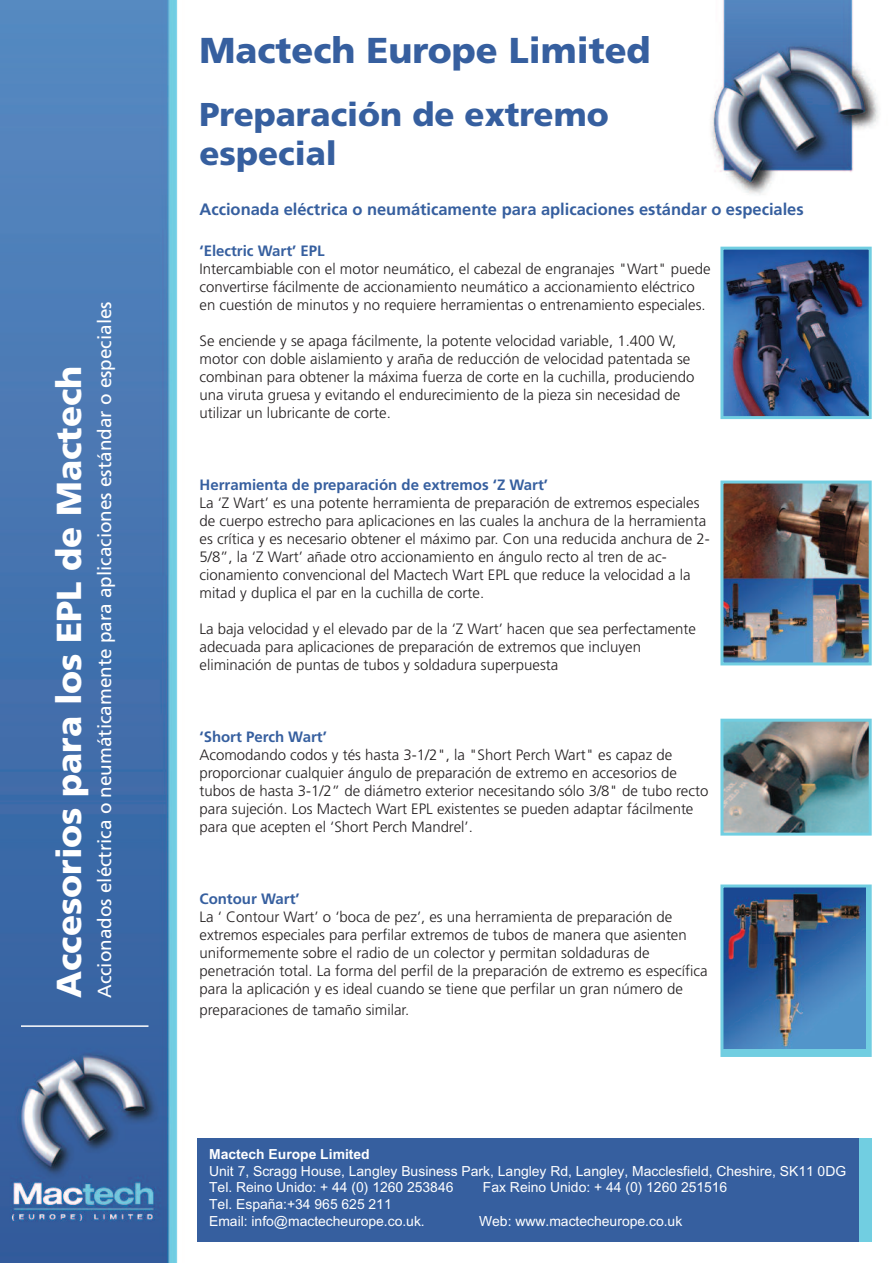
<style>
.page{position:relative;width:893px;height:1263px;background:#fff}
.page>*{position:absolute;margin:0;border:0;box-sizing:border-box;transform-origin:0 0}
.t1{font:900 36px "Frutiger";color:#365f9f}
.t2{font:900 34.65px "Frutiger";color:#fff}
.t3{font:900 33px/39.6px "Frutiger";color:#365f9f}
.t4{font:18.9px "Frutiger";color:#fff}
.t5{font:700 16.5px "Frutiger";color:#365f9f}
.t6{font:300 15px/18px "Frutiger";color:#231f20}
.t7{font:700 15px "Frutiger";color:#365f9f}
.t8{font:13.95px/16.6px "Arial";color:#fff}
.t9{font:700 13.95px "Arial";color:#fff}
</style>
<div class="page">
<img style="left:0;top:0;width:879px;height:1263px">
<hr style="left:21px;top:1025px;width:127px;height:2px;background:#fff">
<div style="left:198px;top:1138px;width:674px;height:104px;background:#365f9f"></div>
<div style="left:859px;top:1138px;width:13px;height:104px;background:#71cee1"></div>
<img style="left:724px;top:251px;width:144px;height:164px">
<div style="left:720px;top:247px;width:152px;height:172px;border:3px solid #71cee1"></div>
<div style="left:723px;top:887px;width:146px;height:167px;background:#71cee1"></div>
<img style="left:724px;top:888px;width:142px;height:161px">
<div style="left:720px;top:884px;width:152px;height:173px;border:3px solid #71cee1"></div>
<img style="left:724px;top:484px;width:144px;height:177px">
<div style="left:720px;top:480px;width:152px;height:185px;border:3px solid #71cee1"></div>
<img style="left:724px;top:723px;width:144px;height:108px">
<div style="left:720px;top:719px;width:152px;height:116px;border:3px solid #71cee1"></div>
<h2 class="t2" style="left:55px;top:998px;width:634px;rotate:-90deg">Accesorios para los EPL de Mactech</h2>
<p class="t4" style="left:97px;top:998px;width:698px;rotate:-90deg">Accionados eléctrica o neumáticamente para aplicaciones estándar o especiales</p>
<h1 class="t1" style="left:200px;top:36px;width:453px">Mactech Europe Limited</h1>
<h3 class="t3" style="left:200px;top:97px;width:411px">Preparación de extremo especial</h3>
<p class="t5" style="left:200px;top:203px;width:606px">Accionada eléctrica o neumáticamente para aplicaciones estándar o especiales</p>
<p class="t7" style="left:200px;top:245px;width:127px">‘Electric Wart’ EPL</p>
<p class="t6" style="left:200px;top:261px;width:513px">Intercambiable con el motor neumático, el cabezal de engranajes "Wart" puede convertirse fácilmente de accionamiento neumático a accionamiento eléctrico en cuestión de minutos y no requiere herramientas o entrenamiento especiales.</p>
<p class="t6" style="left:200px;top:333px;width:496px">Se enciende y se apaga fácilmente, la potente velocidad variable, 1.400 W, motor con doble aislamiento y araña de reducción de velocidad patentada se combinan para obtener la máxima fuerza de corte en la cuchilla, produciendo una viruta gruesa y evitando el endurecimiento de la pieza sin necesidad de utilizar un lubricante de corte.</p>
<p class="t7" style="left:200px;top:479px;width:350px">Herramienta de preparación de extremos ‘Z Wart’</p>
<p class="t6" style="left:200px;top:495px;width:512px">La ‘Z Wart’ es una potente herramienta de preparación de extremos especiales de cuerpo estrecho para aplicaciones en las cuales la anchura de la herramienta es crítica y es necesario obtener el máximo par. Con una reducida anchura de 2- 5/8”, la ‘Z Wart’ añade otro accionamiento en ángulo recto al tren de ac&shy;cionamiento convencional del Mactech Wart EPL que reduce la velocidad a la mitad y duplica el par en la cuchilla de corte.</p>
<p class="t6" style="left:200px;top:621px;width:498px">La baja velocidad y el elevado par de la ‘Z Wart’ hacen que sea perfectamente adecuada para aplicaciones de preparación de extremos que incluyen eliminación de puntas de tubos y soldadura superpuesta</p>
<p class="t7" style="left:200px;top:731px;width:129px">‘Short Perch Wart’</p>
<p class="t6" style="left:200px;top:747px;width:510px">Acomodando codos y tés hasta 3-1/2", la "Short Perch Wart" es capaz de proporcionar cualquier ángulo de preparación de extremo en accesorios de tubos de hasta 3-1/2” de diámetro exterior necesitando sólo 3/8" de tubo recto para sujeción. Los Mactech Wart EPL existentes se pueden adaptar fácilmente para que acepten el ‘Short Perch Mandrel’.</p>
<p class="t7" style="left:200px;top:893px;width:102px">Contour Wart’</p>
<p class="t6" style="left:200px;top:909px;width:509px">La ‘ Contour Wart’ o ‘boca de pez’, es una herramienta de preparación de extremos especiales para perfilar extremos de tubos de manera que asienten uniformemente sobre el radio de un colector y permitan soldaduras de penetración total. La forma del perfil de la preparación de extremo es específica para la aplicación y es ideal cuando se tiene que perfilar un gran número de</p>
<p class="t6" style="left:200px;top:1002px;width:211px">preparaciones de tamaño similar.</p>
<p class="t9" style="left:209px;top:1146px;width:162px">Mactech Europe Limited</p>
<p class="t8" style="left:209px;top:1163px;width:639px">Unit 7, Scragg House, Langley Business Park, Langley Rd, Langley, Macclesfield, Cheshire, SK11 0DG<br>Tel. Reino Unido: + 44 (0) 1260 253846</p>
<p class="t8" style="left:483px;top:1179px;width:246px">Fax Reino Unido: + 44 (0) 1260 251516</p>
<p class="t8" style="left:209px;top:1196px;width:217px">Tel. España:+34 965 625 211<br>Email: info@mactecheurope.co.uk.</p>
<p class="t8" style="left:479px;top:1213px;width:205px">Web: www.mactecheurope.co.uk</p>
</div>
